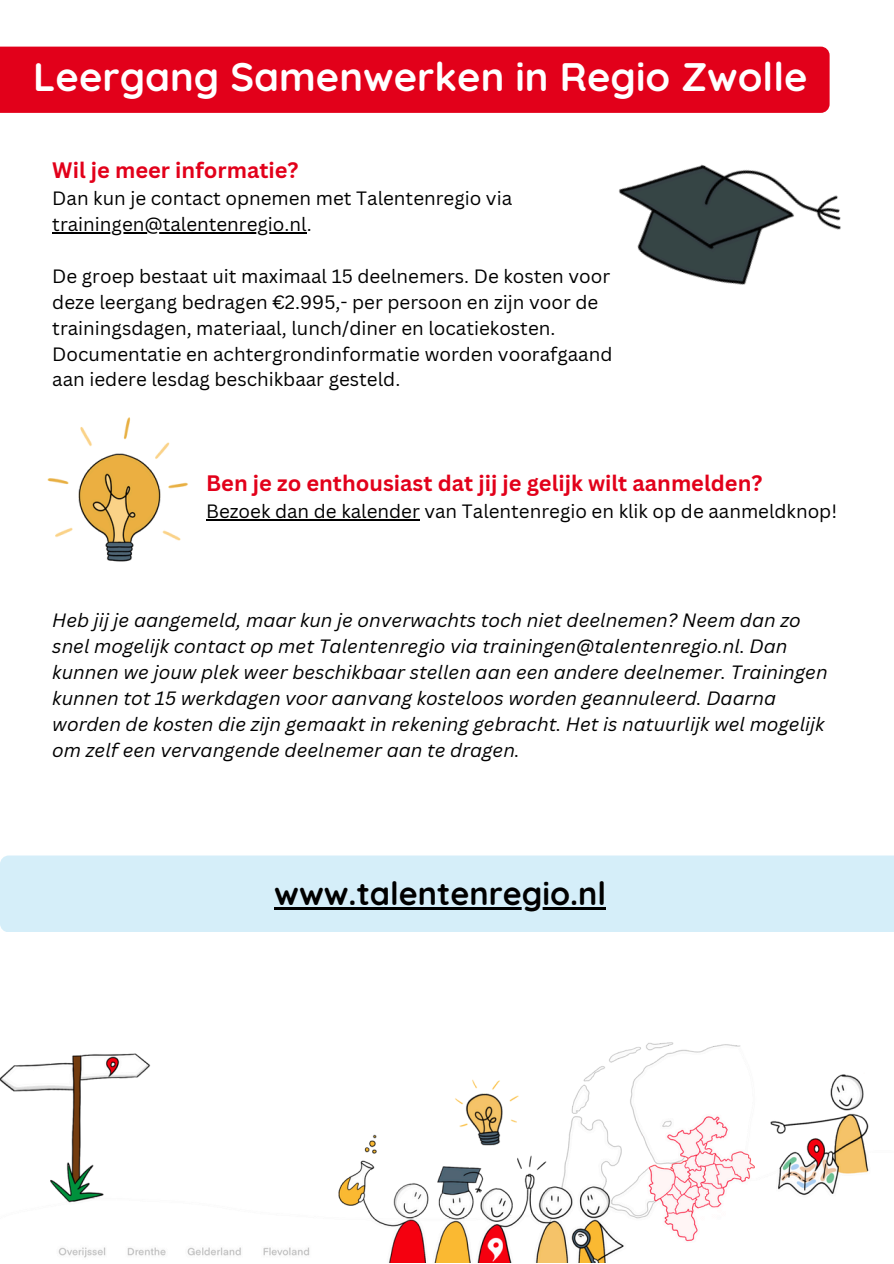
<style>
.page{position:relative;width:894px;height:1264px;background:#fff}
.page>*{position:absolute;margin:0;border:0;box-sizing:border-box;transform-origin:0 0}
.t1{font:700 39.75px "Quicksand";color:#fff}
.t2{font:700 32.25px "Quicksand";color:#000}
.t3{font:700 21.75px "Canva Sans";color:#e2001a}
.t4{font:italic 18.75px/25.8px "Canva Sans";color:#000}
.t5{font:18.75px/25.8px "Canva Sans";color:#000}
</style>
<div class="page">
<div style="left:0;top:47px;width:33px;height:66px;background:#e2001a"></div>
<img style="left:33px;top:46px;width:808px;height:239px">
<img style="left:33px;top:263px;width:389px;height:299px">
<div style="left:0;top:855px;width:893px;height:77px;background:#d5eef9"></div>
<img style="left:0;top:1042px;width:869px;height:220px">
<hr style="left:52px;top:232px;width:254px;height:1px;background:#000">
<hr style="left:206px;top:519px;width:214px;height:1px;background:#000">
<hr style="left:274px;top:907px;width:332px;height:2px;background:#000">
<p class="t1" style="left:33px;top:52px;width:775px">Leergang Samenwerken in Regio Zwolle</p>
<p class="t3" style="left:52px;top:155px;width:248px">Wil je meer informatie?</p>
<h3 class="t5" style="left:52px;top:185px;width:461px">Dan kun je contact opnemen met Talentenregio via</h3>
<p class="t5" style="left:52px;top:211px;width:261px">trainingen@talentenregio.nl.</p>
<p class="t5" style="left:52px;top:263px;width:561px">De groep bestaat uit maximaal 15 deelnemers. De kosten voor deze leergang bedragen €2.995,- per persoon en zijn voor de trainingsdagen, materiaal, lunch/diner en locatiekosten.<br>Documentatie en achtergrondinformatie worden voorafgaand aan iedere lesdag beschikbaar gesteld.</p>
<p class="t3" style="left:206px;top:467px;width:557px">Ben je zo enthousiast dat jij je gelijk wilt aanmelden?</p>
<p class="t5" style="left:206px;top:497px;width:632px">Bezoek dan de kalender van Talentenregio en klik op de aanmeldknop!</p>
<h2 class="t4" style="left:52px;top:607px;width:776px">Heb jij je aangemeld, maar kun je onverwachts toch niet deelnemen? Neem dan zo snel mogelijk contact op met Talentenregio via trainingen@talentenregio.nl. Dan kunnen we jouw plek weer beschikbaar stellen aan een andere deelnemer. Trainingen kunnen tot 15 werkdagen voor aanvang kosteloos worden geannuleerd. Daarna worden de kosten die zijn gemaakt in rekening gebracht. Het is natuurlijk wel mogelijk om zelf een vervangende deelnemer aan te dragen.</h2>
<h2 class="t2" style="left:274px;top:872px;width:333px">www.talentenregio.nl</h2>
</div>
